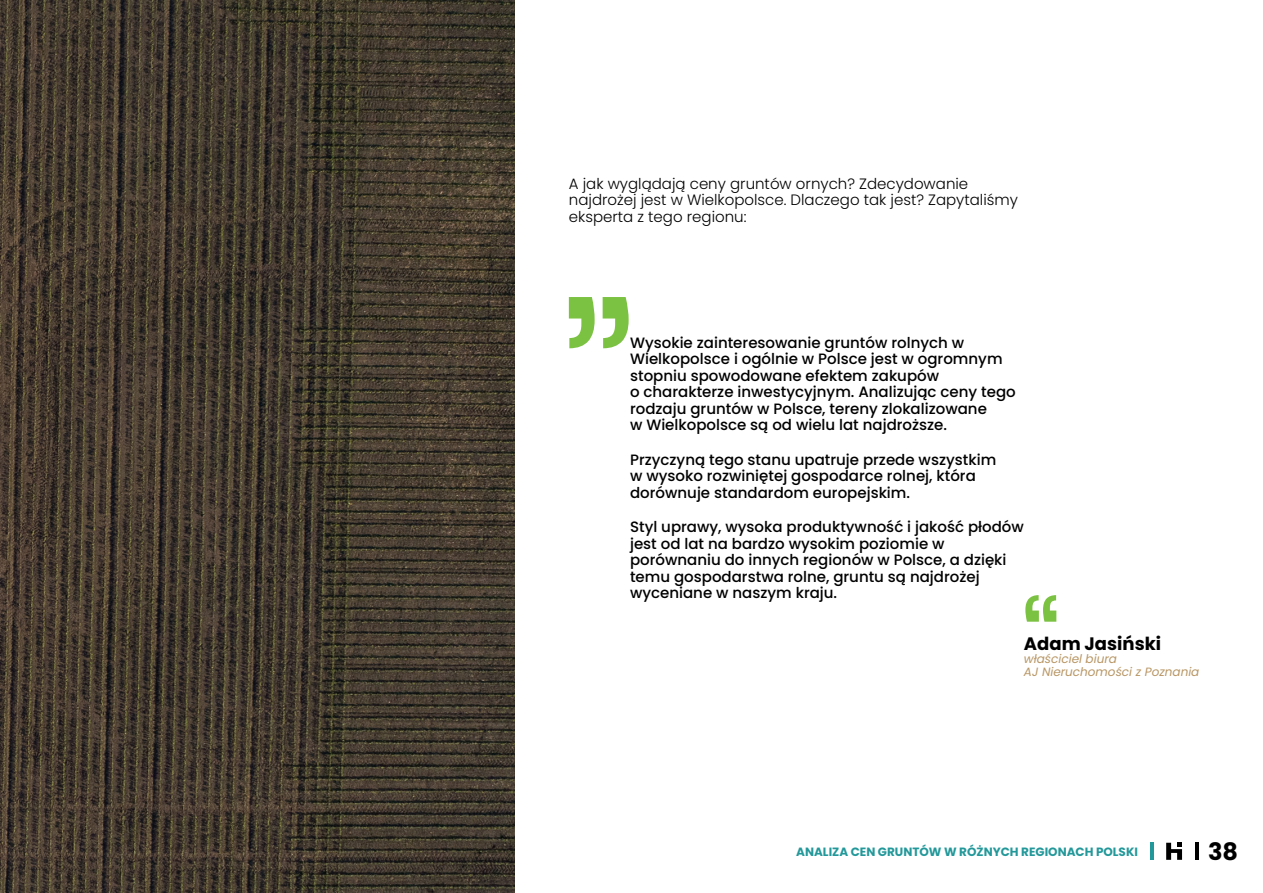
<style>
.page{position:relative;width:1263px;height:893px;background:#fff}
.page>*{position:absolute;margin:0;border:0;box-sizing:border-box;transform-origin:0 0}
.t1{font:700 24px "Poppins";color:#000}
.t2{font:700 18px "Poppins";color:#000}
.t3{font:500 15px/16.5px "Poppins";color:#000}
.t4{font:300 15px/16.5px "Poppins";color:#000}
.t5{font:700 12px "Poppins";color:#23989a}
.t6{font:italic 12px/13.2px "Poppins";color:#b89664}
</style>
<div class="page">
<hr style="left:1195px;top:842px;width:3px;height:18px;background:#000">
<svg style="left:1166px;top:842px;width:16px;height:18px"></svg>
<img style="left:0;top:0;width:515px;height:893px">
<svg style="left:569px;top:297px;width:60px;height:51px"></svg>
<svg style="left:1025px;top:595px;width:31px;height:27px"></svg>
<hr style="left:1150px;top:842px;width:3px;height:18px;background:#23989a">
<p class="t4" style="left:569px;top:175px;width:451px">A jak wyglądają ceny gruntów ornych? Zdecydowanie najdrożej jest w Wielkopolsce. Dlaczego tak jest? Zapytaliśmy eksperta z tego regionu:</p>
<p class="t3" style="left:630px;top:334px;width:387px">Wysokie zainteresowanie gruntów rolnych w Wielkopolsce i ogólnie w Polsce jest w ogromnym stopniu spowodowane efektem zakupów<br>o charakterze inwestycyjnym. Analizując ceny tego rodzaju gruntów w Polsce, tereny zlokalizowane<br>w Wielkopolsce są od wielu lat najdroższe.</p>
<p class="t3" style="left:630px;top:451px;width:368px">Przyczyną tego stanu upatruje przede wszystkim w wysoko rozwiniętej gospodarce rolnej, która dorównuje standardom europejskim.</p>
<p class="t3" style="left:630px;top:519px;width:395px">Styl uprawy, wysoka produktywność i jakość płodów jest od lat na bardzo wysokim poziomie w porównaniu do innych regionów w Polsce, a dzięki temu gospodarstwa rolne, gruntu są najdrożej wyceniane w naszym kraju.</p>
<p class="t2" style="left:1024px;top:631px;width:139px">Adam Jasiński</p>
<p class="t6" style="left:1024px;top:652px;width:177px">właściciel biura<br>AJ Nieruchomości z Poznania</p>
<p class="t5" style="left:796px;top:844px;width:343px">ANALIZA CEN GRUNTÓW W RÓŻNYCH REGIONACH POLSKI</p>
<h1 class="t1" style="left:1208px;top:834px;width:32px">38</h1>
</div>
